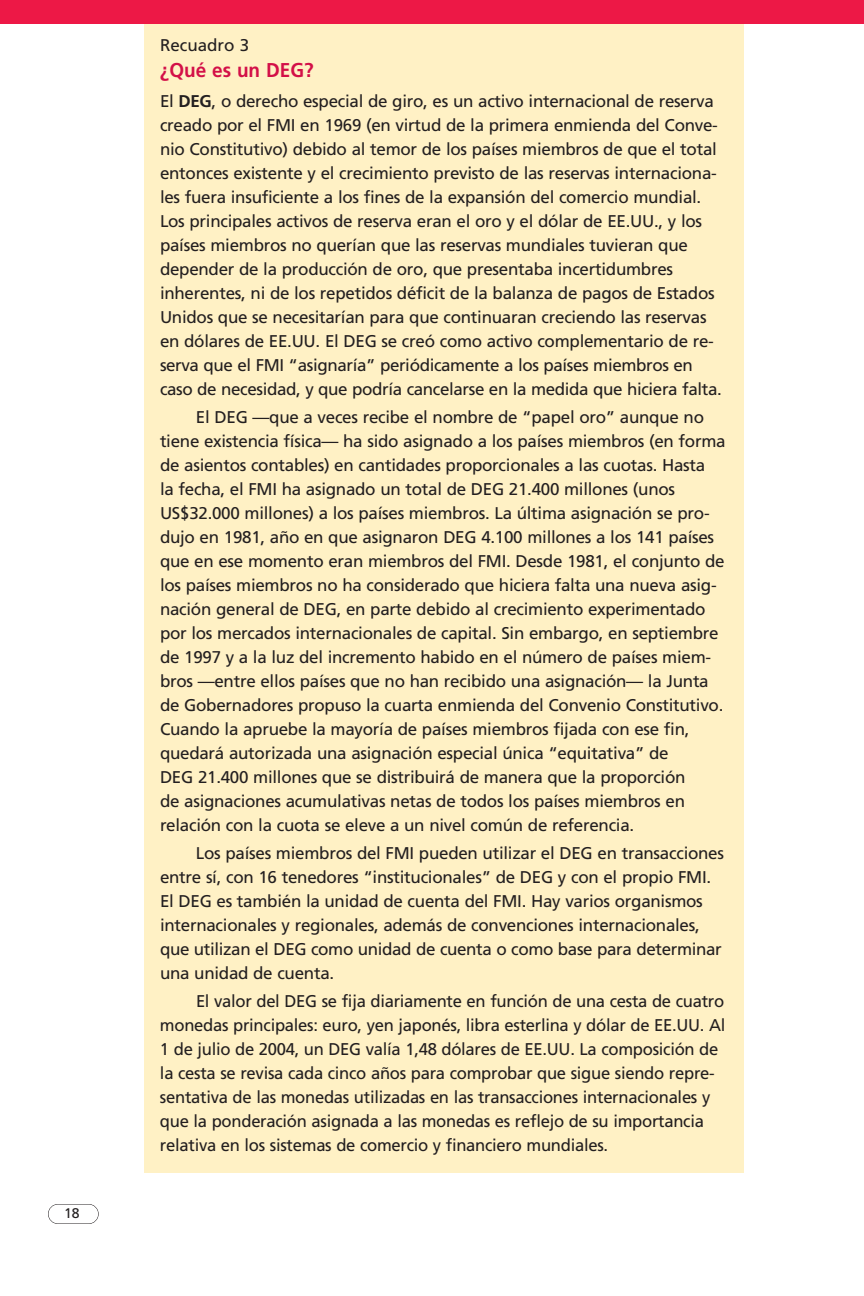
<style>
.page{position:relative;width:864px;height:1296px;background:#fff}
.page>*{position:absolute;margin:0;border:0;box-sizing:border-box;transform-origin:0 0}
.t1{font:700 20px "Frutiger";color:#d31048;scale:.95 1}
.t2{font:17px/24px "Frutiger";letter-spacing:-.015em;color:#231f20}
.t3{font:14px "Frutiger";color:#231f20}
.s1{font-weight:700}
</style>
<div class="page">
<div style="left:48px;top:1204px;width:51px;height:20px;border:1px solid #231f20;border-radius:10px"></div>
<div style="left:144px;top:20px;width:600px;height:1152px;background:#fff1c5"></div>
<div style="left:0;top:0;width:864px;height:24px;background:#ed1846"></div>
<p class="t3" style="left:64px;top:1207px;width:17px">18</p>
<p class="t2" style="left:160px;top:34px;width:91px">Recuadro 3</p>
<p class="t1" style="left:160px;top:62px;width:163px">¿Qué es un DEG?</p>
<p class="t2" style="left:160px;top:90px;width:563px">El <span class="s1">DEG</span>, o derecho especial de giro, es un activo internacional de reserva creado por el FMI en 1969 (en virtud de la primera enmienda del Conve&shy;nio Constitutivo) debido al temor de los países miembros de que el total entonces existente y el crecimiento previsto de las reservas internaciona&shy;les fuera insuficiente a los fines de la expansión del comercio mundial.<br>Los principales activos de reserva eran el oro y el dólar de EE.UU., y los países miembros no querían que las reservas mundiales tuvieran que depender de la producción de oro, que presentaba incertidumbres inherentes, ni de los repetidos déficit de la balanza de pagos de Estados Unidos que se necesitarían para que continuaran creciendo las reservas en dólares de EE.UU. El DEG se creó como activo complementario de re&shy;serva que el FMI “asignaría” periódicamente a los países miembros en caso de necesidad, y que podría cancelarse en la medida que hiciera falta.</p>
<p class="t2" style="left:160px;top:406px;width:567px;text-indent:36px">El DEG —que a veces recibe el nombre de “papel oro” aunque no tiene existencia física— ha sido asignado a los países miembros (en forma de asientos contables) en cantidades proporcionales a las cuotas. Hasta<br>la fecha, el FMI ha asignado un total de DEG 21.400 millones (unos US$32.000 millones) a los países miembros. La última asignación se pro&shy;dujo en 1981, año en que asignaron DEG 4.100 millones a los 141 países que en ese momento eran miembros del FMI. Desde 1981, el conjunto de los países miembros no ha considerado que hiciera falta una nueva asig&shy;nación general de DEG, en parte debido al crecimiento experimentado por los mercados internacionales de capital. Sin embargo, en septiembre de 1997 y a la luz del incremento habido en el número de países miem&shy;bros —entre ellos países que no han recibido una asignación— la Junta de Gobernadores propuso la cuarta enmienda del Convenio Constitutivo.<br>Cuando la apruebe la mayoría de países miembros fijada con ese fin, quedará autorizada una asignación especial única “equitativa” de<br>DEG 21.400 millones que se distribuirá de manera que la proporción<br>de asignaciones acumulativas netas de todos los países miembros en relación con la cuota se eleve a un nivel común de referencia.</p>
<p class="t2" style="left:160px;top:842px;width:566px;text-indent:36px">Los países miembros del FMI pueden utilizar el DEG en transacciones entre sí, con 16 tenedores “institucionales” de DEG y con el propio FMI.<br>El DEG es también la unidad de cuenta del FMI. Hay varios organismos internacionales y regionales, además de convenciones internacionales, que utilizan el DEG como unidad de cuenta o como base para determinar una unidad de cuenta.</p>
<p class="t2" style="left:160px;top:990px;width:567px;text-indent:36px">El valor del DEG se fija diariamente en función de una cesta de cuatro monedas principales: euro, yen japonés, libra esterlina y dólar de EE.UU. Al 1 de julio de 2004, un DEG valía 1,48 dólares de EE.UU. La composición de la cesta se revisa cada cinco años para comprobar que sigue siendo repre&shy;sentativa de las monedas utilizadas en las transacciones internacionales y que la ponderación asignada a las monedas es reflejo de su importancia relativa en los sistemas de comercio y financiero mundiales.</p>
</div>
